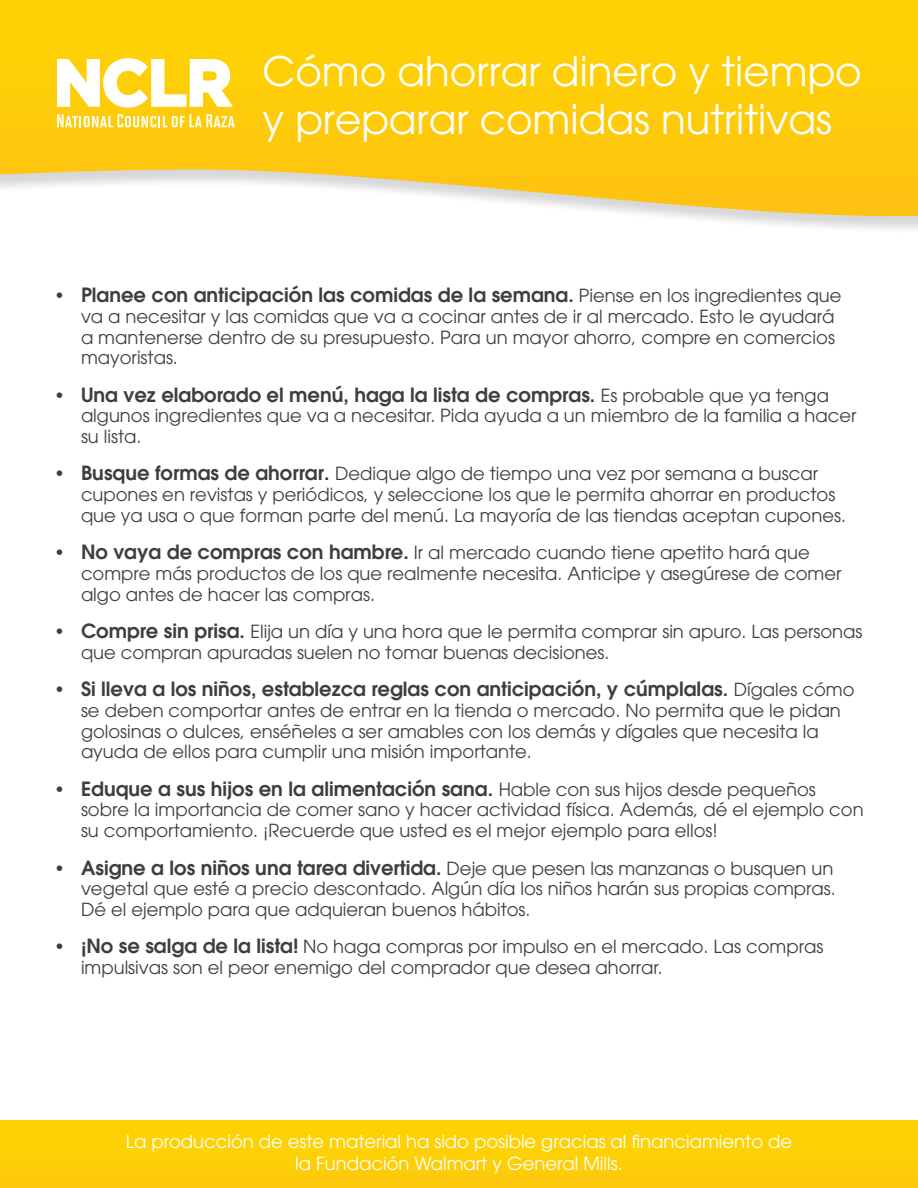
<style>
.page{position:relative;width:918px;height:1188px;background:#fff}
.page>*{position:absolute;margin:0;border:0;box-sizing:border-box;transform-origin:0 0}
.No_Spacing{font:40.5px/48.6px "Avant Garde";color:#fff}
.t1{font:600 19.5px "Avant Garde";color:#3e3e3f}
.t2{font:18px/20.7px "Avant Garde";color:#3e3e3f}
.t3{font:18px/21.6px "Avant Garde";color:#fff;text-align:center}
.s1{font-weight:400;font-size:18px}
.s2{font-weight:600;font-size:19.5px}
</style>
<div class="page">
<div style="left:0;top:1120px;width:918px;height:68px;background:#fed105"></div>
<div style="left:0;top:0;width:918px;height:235px;background:#231f20;opacity:.18"></div>
<svg style="left:0;top:0;width:918px;height:216px;background:#fcd128"></svg>
<svg style="left:57px;top:58px;width:176px;height:50px"></svg>
<svg style="left:57px;top:114px;width:178px;height:13px"></svg>
<p class="No_Spacing" style="left:262px;top:46px;width:601px">Cómo ahorrar dinero y tiempo y preparar comidas nutritivas</p>
<p class="t1" style="left:54px;top:282px;width:789px"><span class="s1">•</span> Planee con anticipación las comidas de la semana. <span class="s1">Piense en los ingredientes que</span></p>
<p class="t2" style="left:81px;top:306px;width:755px;text-align:justify">va a necesitar y las comidas que va a cocinar antes de ir al mercado. Esto le ayudará a mantenerse dentro de su presupuesto. Para un mayor ahorro, compre en comercios mayoristas.</p>
<p class="t1" style="left:54px;top:382px;width:777px"><span class="s1">•</span> Una vez elaborado el menú, haga la lista de compras. <span class="s1">Es probable que ya tenga</span></p>
<p class="t2" style="left:81px;top:405px;width:777px">algunos ingredientes que va a necesitar. Pida ayuda a un miembro de la familia a hacer su lista.</p>
<p class="t2" style="left:81px;top:464px;width:767px;text-indent:-27px">• <span class="s2">Busque formas de ahorrar.</span> Dedique algo de tiempo una vez por semana a buscar cupones en revistas y periódicos, y seleccione los que le permita ahorrar en productos que ya usa o que forman parte del menú. La mayoría de las tiendas aceptan cupones.</p>
<p class="t2" style="left:81px;top:542px;width:762px;text-indent:-27px">• <span class="s2">No vaya de compras con hambre.</span> Ir al mercado cuando tiene apetito hará que compre más productos de los que realmente necesita. Anticipe y asegúrese de comer algo antes de hacer las compras.</p>
<p class="t2" style="left:81px;top:621px;width:783px;text-indent:-27px">• <span class="s2">Compre sin prisa.</span> Elija un día y una hora que le permita comprar sin apuro. Las personas que compran apuradas suelen no tomar buenas decisiones.</p>
<p class="t1" style="left:54px;top:676px;width:802px"><span class="s1">•</span> Si lleva a los niños, establezca reglas con anticipación, y cúmplalas. <span class="s1">Dígales cómo</span></p>
<p class="t2" style="left:81px;top:700px;width:761px">se deben comportar antes de entrar en la tienda o mercado. No permita que le pidan golosinas o dulces, enséñeles a ser amables con los demás y dígales que necesita la ayuda de ellos para cumplir una misión importante.</p>
<p class="t1" style="left:54px;top:776px;width:763px"><span class="s1">•</span> Eduque a sus hijos en la alimentación sana. <span class="s1">Hable con sus hijos desde pequeños</span></p>
<p class="t2" style="left:81px;top:800px;width:784px">sobre la importancia de comer sano y hacer actividad física. Además, dé el ejemplo con su comportamiento. ¡Recuerde que usted es el mejor ejemplo para ellos!</p>
<p class="t2" style="left:81px;top:858px;width:756px;text-indent:-27px">• <span class="s2">Asigne a los niños una tarea divertida.</span> Deje que pesen las manzanas o busquen un vegetal que esté a precio descontado. Algún día los niños harán sus propias compras.<br>Dé el ejemplo para que adquieran buenos hábitos.</p>
<p class="t2" style="left:81px;top:936px;width:744px;text-indent:-27px">• <span class="s2">¡No se salga de la lista!</span> No haga compras por impulso en el mercado. Las compras impulsivas son el peor enemigo del comprador que desea ahorrar.</p>
<p class="t3" style="left:126px;top:1131px;width:668px">La producción de este material ha sido posible gracias al financiamiento de la Fundación Walmart y General Mills.</p>
</div>
